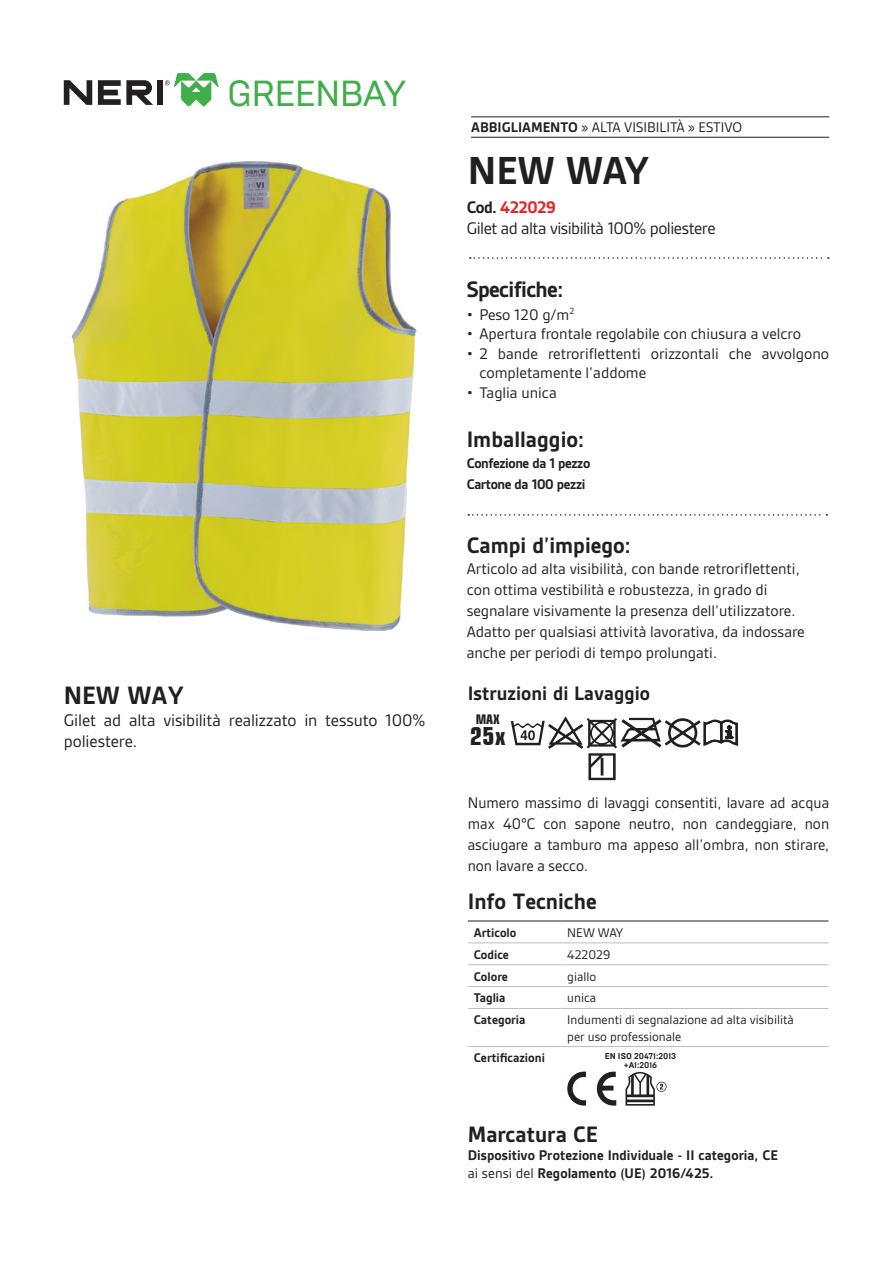
<style>
.page{position:relative;width:893px;height:1263px;background:#fff}
.page>*{position:absolute;margin:0;border:0;box-sizing:border-box;transform-origin:0 0}
.t1{font:700 42px "Gesta";letter-spacing:-.01em;color:#231f20}
.t2{font:36.3px "Brutal Type";letter-spacing:-.02em;color:#40ae49}
.t3{font:700 27px "Gesta";color:#231f20}
.t4{font:700 condensed 25.05px "Eurostile";color:#231f20}
.t5{font:700 24px "Gesta";color:#231f20}
.t6{font:700 24px "Gesta";letter-spacing:-.025em;color:#231f20}
.t7{font:700 21px "Gesta";color:#231f20}
.t8{font:18px/21.6px "Gesta";letter-spacing:-.015em;color:#231f20}
.t9{font:16.5px/21px "Gesta";color:#231f20}
.t10{font:700 15px/18px "Gesta";color:#231f20}
.t11{font:700 15px/21px "Gesta";letter-spacing:-.025em;color:#231f20}
.t12{font:15px "Gesta";color:#231f20}
.t13{font:13.5px/16.2px "Gesta";color:#231f20}
.t14{font:700 13.5px "Gesta";color:#231f20}
.t15{font:700 condensed 13.35px "Eurostile";color:#231f20}
.t16{font:700 8.55px/8.6px "Brutal Type";color:#231f20;text-align:center}
.s1{font-weight:700}
.s2{font-weight:700;color:#ee1d23}
.s3{font-weight:400}
</style>
<div class="page">
<svg style="left:64px;top:80px;width:28px;height:25px"></svg>
<svg style="left:98px;top:80px;width:55px;height:25px"></svg>
<div style="left:157px;top:80px;width:5px;height:25px;background:#231f20"></div>
<svg style="left:165px;top:73px;width:53px;height:33px"></svg>
<svg style="left:511px;top:716px;width:227px;height:64px"></svg>
<img style="left:71px;top:162px;width:346px;height:468px">
<hr style="left:471px;top:137px;width:358px;height:1px;background:#231f20">
<hr style="left:471px;top:116px;width:358px;height:1px;background:#231f20">
<svg style="left:470px;top:257px;width:359px;height:2px"></svg>
<svg style="left:468px;top:514px;width:359px;height:2px"></svg>
<hr style="left:468px;top:921px;width:93px;height:1px;background:#231f20">
<hr style="left:561px;top:921px;width:268px;height:1px;background:#231f20">
<hr style="left:468px;top:942px;width:93px;height:1px;background:#bcbdc0">
<hr style="left:561px;top:942px;width:268px;height:1px;background:#bcbdc0">
<hr style="left:468px;top:964px;width:93px;height:1px;background:#bcbdc0">
<hr style="left:561px;top:964px;width:268px;height:1px;background:#bcbdc0">
<hr style="left:468px;top:986px;width:93px;height:1px;background:#bcbdc0">
<hr style="left:561px;top:986px;width:268px;height:1px;background:#bcbdc0">
<hr style="left:468px;top:1008px;width:93px;height:1px;background:#bcbdc0">
<hr style="left:468px;top:1046px;width:93px;height:1px;background:#bcbdc0">
<hr style="left:561px;top:1008px;width:268px;height:1px;background:#bcbdc0">
<hr style="left:561px;top:1046px;width:268px;height:1px;background:#bcbdc0">
<svg style="left:567px;top:1071px;width:49px;height:34px"></svg>
<svg style="left:625px;top:1072px;width:41px;height:33px"></svg>
<h2 class="t2" style="left:227px;top:72px;width:180px">GREENBAY</h2>
<h3 class="t3" style="left:64px;top:681px;width:122px">NEW WAY</h3>
<p class="t8" style="left:64px;top:709px;width:363px">Gilet ad alta visibilità realizzato in tessuto 100% poliestere.</p>
<p class="t12" style="left:471px;top:120px;width:272px"><span class="s1">ABBIGLIAMENTO</span> » ALTA VISIBILITÀ » ESTIVO</p>
<h1 class="t1" style="left:468px;top:148px;width:183px">NEW WAY</h1>
<p class="t8" style="left:467px;top:196px;width:251px"><span class="s1">Cod.</span> <span class="s2">422029<br></span>Gilet ad alta visibilità 100% poliestere</p>
<h3 class="t6" style="left:467px;top:276px;width:98px">Specifiche:</h3>
<p class="t9" style="left:467px;top:304px;width:109px">• Peso 120 g/m<sup>2</sup></p>
<p class="t9" style="left:467px;top:323px;width:336px">• Apertura frontale regolabile con chiusura a velcro</p>
<p class="t9" style="left:479px;top:344px;width:351px;line-height:19.5px;text-indent:-13px">• 2 bande retroriflettenti orizzontali che avvolgono completamente l’addome</p>
<p class="t9" style="left:467px;top:382px;width:92px">• Taglia unica</p>
<h3 class="t5" style="left:467px;top:426px;width:119px">Imballaggio:</h3>
<p class="t11" style="left:467px;top:453px;width:125px">Confezione da 1 pezzo<br>Cartone da 100 pezzi</p>
<h3 class="t5" style="left:467px;top:532px;width:166px">Campi d’impiego:</h3>
<p class="t9" style="left:467px;top:558px;width:340px">Articolo ad alta visibilità, con bande retroriflettenti, con ottima vestibilità e robustezza, in grado di segnalare visivamente la presenza dell’utilizzatore.<br>Adatto per qualsiasi attività lavorativa, da indossare anche per periodi di tempo prolungati.</p>
<p class="t7" style="left:468px;top:681px;width:184px">Istruzioni di Lavaggio</p>
<p class="t15" style="left:476px;top:711px;width:26px">MAX</p>
<h3 class="t4" style="left:470px;top:721px;width:38px">25x</h3>
<p class="t9" style="left:468px;top:792px;width:363px;text-align:justify">Numero massimo di lavaggi consentiti, lavare ad acqua max 40°C con sapone neutro, non candeggiare, non asciugare a tamburo ma appeso all’ombra, non stirare, non lavare a secco.</p>
<h3 class="t5" style="left:468px;top:888px;width:130px">Info Tecniche</h3>
<p class="t14" style="left:474px;top:925px;width:44px">Articolo</p>
<p class="t13" style="left:567px;top:924px;width:58px">NEW WAY</p>
<p class="t14" style="left:474px;top:947px;width:37px">Codice</p>
<p class="t13" style="left:567px;top:946px;width:45px">422029</p>
<p class="t14" style="left:474px;top:969px;width:36px">Colore</p>
<p class="t13" style="left:567px;top:968px;width:30px">giallo</p>
<p class="t14" style="left:474px;top:991px;width:33px">Taglia</p>
<p class="t13" style="left:567px;top:990px;width:30px">unica</p>
<p class="t14" style="left:474px;top:1013px;width:53px">Categoria</p>
<p class="t13" style="left:567px;top:1012px;width:228px">Indumenti di segnalazione ad alta visibilità per uso professionale</p>
<p class="t14" style="left:474px;top:1051px;width:73px">Certificazioni</p>
<p class="t16" style="left:605px;top:1052px;width:73px">EN ISO 20471:2013 +A1:2016</p>
<h3 class="t5" style="left:468px;top:1121px;width:132px">Marcatura CE</h3>
<p class="t10" style="left:468px;top:1146px;width:312px">Dispositivo Protezione Individuale - II categoria, CE <span class="s3">ai sensi del</span> Regolamento (UE) 2016/425.</p>
</div>
